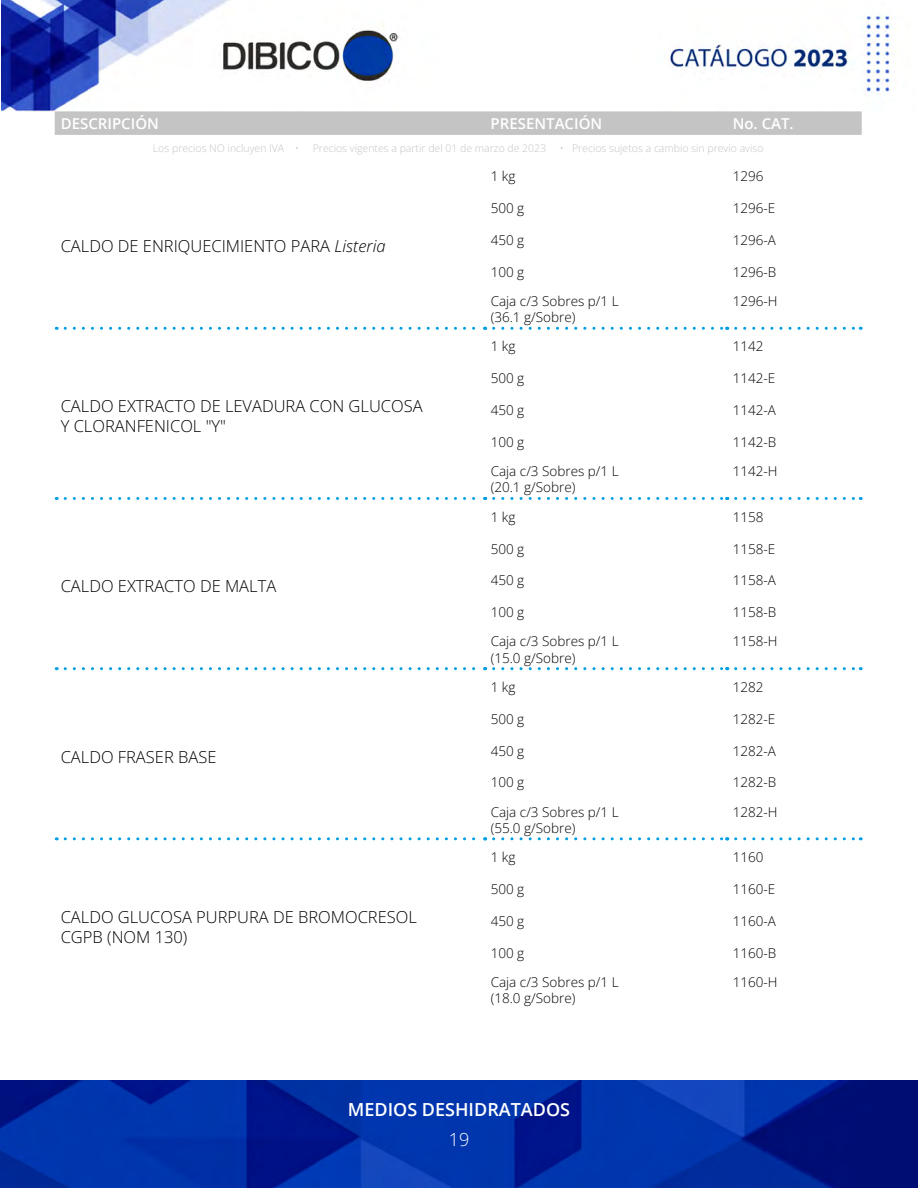
<style>
.page{position:relative;width:918px;height:1188px;background:#fff}
.page>*{position:absolute;margin:0;border:0;box-sizing:border-box;transform-origin:0 0}
.t1{font:600 18px "Open Sans";color:#fff}
.t2{font:300 18px "Open Sans";color:#fff}
.t3{font:300 16.5px/19.8px "Open Sans";color:#000}
.t4{font:600 15px "Open Sans";color:#fff}
.t5{font:300 13.5px/16.2px "Open Sans";color:#000}
.t6{font:300 10.5px "Open Sans";color:#c4c4c4}
.s1{font-style:italic}
</style>
<div class="page">
<img style="left:1px;top:1081px;width:917px;height:107px">
<img style="left:1px;top:0;width:892px;height:111px">
<div style="left:55px;top:111px;width:807px;height:24px;background:#c4c4c4"></div>
<svg style="left:65px;top:327px;width:421px;height:3px"></svg>
<svg style="left:494px;top:327px;width:234px;height:3px"></svg>
<svg style="left:736px;top:327px;width:125px;height:3px"></svg>
<svg style="left:65px;top:497px;width:421px;height:3px"></svg>
<svg style="left:494px;top:497px;width:234px;height:3px"></svg>
<svg style="left:736px;top:497px;width:125px;height:3px"></svg>
<svg style="left:65px;top:667px;width:421px;height:3px"></svg>
<svg style="left:494px;top:667px;width:234px;height:3px"></svg>
<svg style="left:736px;top:667px;width:125px;height:3px"></svg>
<svg style="left:65px;top:837px;width:421px;height:3px"></svg>
<svg style="left:494px;top:837px;width:234px;height:3px"></svg>
<svg style="left:736px;top:837px;width:125px;height:3px"></svg>
<p class="t4" style="left:61px;top:113px;width:100px">DESCRIPCIÓN</p>
<p class="t4" style="left:491px;top:113px;width:113px">PRESENTACIÓN</p>
<p class="t4" style="left:733px;top:113px;width:62px">No. CAT.</p>
<p class="t6" style="left:153px;top:141px;width:148px">Los precios NO incluyen IVA •</p>
<p class="t6" style="left:313px;top:141px;width:235px">Precios vigentes a partir del 01 de marzo de 2023</p>
<p class="t6" style="left:560px;top:141px;width:205px">• Precios sujetos a cambio sin previo aviso</p>
<p class="t3" style="left:61px;top:236px;width:327px">CALDO DE ENRIQUECIMIENTO PARA <span class="s1">Listeria</span></p>
<p class="t3" style="left:61px;top:396px;width:363px">CALDO EXTRACTO DE LEVADURA CON GLUCOSA<br>Y CLORANFENICOL "Y"</p>
<p class="t3" style="left:61px;top:576px;width:217px">CALDO EXTRACTO DE MALTA</p>
<p class="t3" style="left:61px;top:746px;width:157px">CALDO FRASER BASE</p>
<p class="t3" style="left:61px;top:907px;width:358px">CALDO GLUCOSA PURPURA DE BROMOCRESOL<br>CGPB (NOM 130)</p>
<p class="t5" style="left:491px;top:168px;width:26px">1 kg</p>
<p class="t5" style="left:733px;top:168px;width:32px">1296</p>
<p class="t5" style="left:491px;top:200px;width:35px">500 g</p>
<p class="t5" style="left:733px;top:200px;width:44px">1296-E</p>
<p class="t5" style="left:491px;top:232px;width:35px">450 g</p>
<p class="t5" style="left:733px;top:232px;width:45px">1296-A</p>
<p class="t5" style="left:491px;top:264px;width:35px">100 g</p>
<p class="t5" style="left:733px;top:264px;width:45px">1296-B</p>
<p class="t5" style="left:491px;top:293px;width:130px">Caja c/3 Sobres p/1 L (36.1 g/Sobre)</p>
<p class="t5" style="left:733px;top:293px;width:46px">1296-H</p>
<p class="t5" style="left:491px;top:338px;width:26px">1 kg</p>
<p class="t5" style="left:733px;top:338px;width:32px">1142</p>
<p class="t5" style="left:491px;top:370px;width:35px">500 g</p>
<p class="t5" style="left:733px;top:370px;width:44px">1142-E</p>
<p class="t5" style="left:491px;top:402px;width:35px">450 g</p>
<p class="t5" style="left:733px;top:402px;width:45px">1142-A</p>
<p class="t5" style="left:491px;top:434px;width:35px">100 g</p>
<p class="t5" style="left:733px;top:434px;width:45px">1142-B</p>
<p class="t5" style="left:491px;top:463px;width:130px">Caja c/3 Sobres p/1 L (20.1 g/Sobre)</p>
<p class="t5" style="left:733px;top:463px;width:46px">1142-H</p>
<p class="t5" style="left:491px;top:508px;width:26px">1 kg</p>
<p class="t5" style="left:733px;top:508px;width:32px">1158</p>
<p class="t5" style="left:491px;top:540px;width:35px">500 g</p>
<p class="t5" style="left:733px;top:540px;width:44px">1158-E</p>
<p class="t5" style="left:491px;top:572px;width:35px">450 g</p>
<p class="t5" style="left:733px;top:572px;width:45px">1158-A</p>
<p class="t5" style="left:491px;top:604px;width:35px">100 g</p>
<p class="t5" style="left:733px;top:604px;width:45px">1158-B</p>
<p class="t5" style="left:491px;top:633px;width:130px">Caja c/3 Sobres p/1 L (15.0 g/Sobre)</p>
<p class="t5" style="left:733px;top:633px;width:46px">1158-H</p>
<p class="t5" style="left:491px;top:678px;width:26px">1 kg</p>
<p class="t5" style="left:733px;top:678px;width:32px">1282</p>
<p class="t5" style="left:491px;top:710px;width:35px">500 g</p>
<p class="t5" style="left:733px;top:710px;width:44px">1282-E</p>
<p class="t5" style="left:491px;top:742px;width:35px">450 g</p>
<p class="t5" style="left:733px;top:742px;width:45px">1282-A</p>
<p class="t5" style="left:491px;top:774px;width:35px">100 g</p>
<p class="t5" style="left:733px;top:774px;width:45px">1282-B</p>
<p class="t5" style="left:491px;top:803px;width:130px">Caja c/3 Sobres p/1 L (55.0 g/Sobre)</p>
<p class="t5" style="left:733px;top:803px;width:46px">1282-H</p>
<p class="t5" style="left:491px;top:849px;width:26px">1 kg</p>
<p class="t5" style="left:733px;top:849px;width:32px">1160</p>
<p class="t5" style="left:491px;top:881px;width:35px">500 g</p>
<p class="t5" style="left:733px;top:881px;width:44px">1160-E</p>
<p class="t5" style="left:491px;top:912px;width:35px">450 g</p>
<p class="t5" style="left:733px;top:912px;width:45px">1160-A</p>
<p class="t5" style="left:491px;top:944px;width:35px">100 g</p>
<p class="t5" style="left:733px;top:944px;width:45px">1160-B</p>
<p class="t5" style="left:491px;top:974px;width:130px">Caja c/3 Sobres p/1 L (18.0 g/Sobre)</p>
<p class="t5" style="left:733px;top:974px;width:46px">1160-H</p>
<h1 class="t1" style="left:348px;top:1097px;width:224px">MEDIOS DESHIDRATADOS</h1>
<h1 class="t2" style="left:449px;top:1127px;width:22px">19</h1>
</div>
